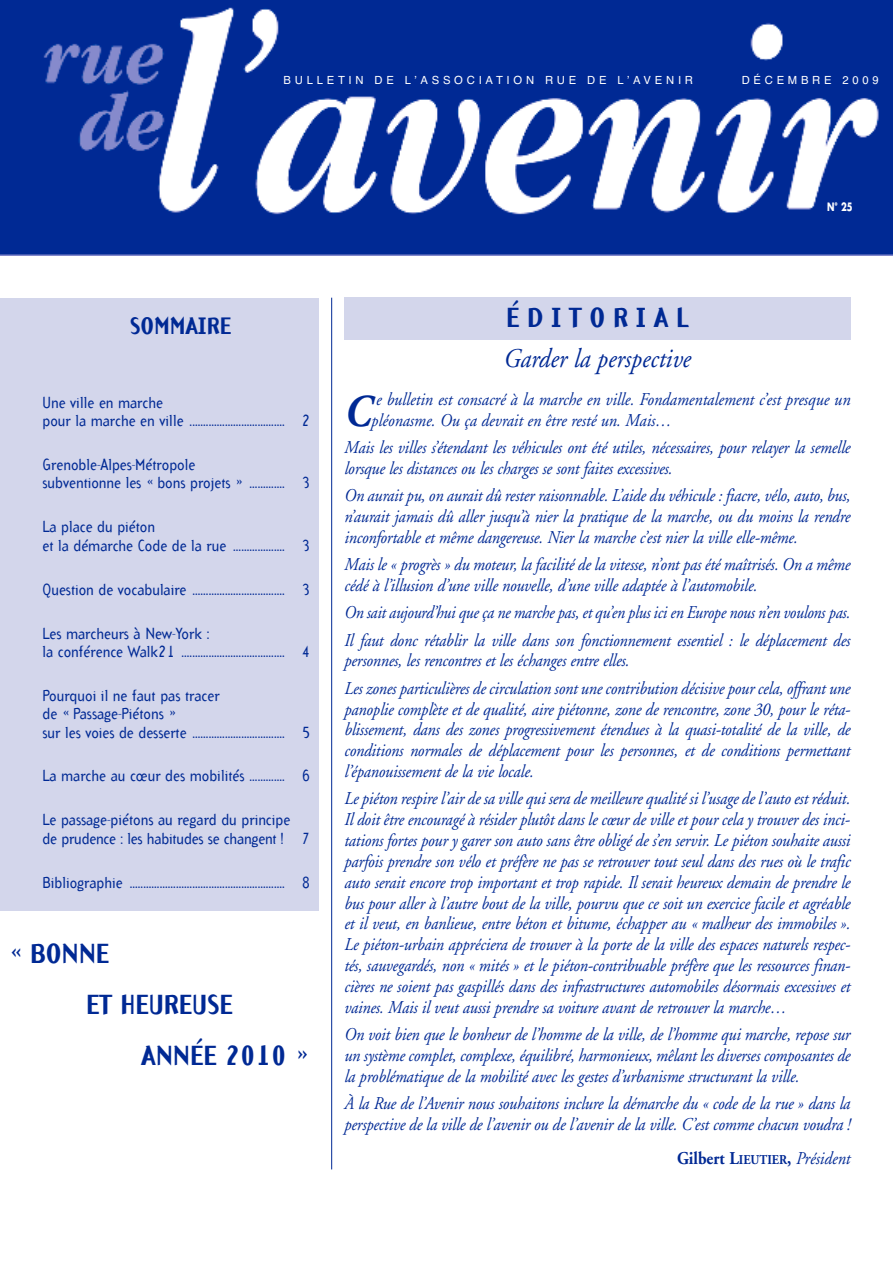
<style>
.page{position:relative;width:893px;height:1263px;background:#fff}
.page>*{position:absolute;margin:0;border:0;box-sizing:border-box;transform-origin:0 0}
.t1{font:italic 700 45.45px "Adobe Garamond";color:#002994;scale:.9 1}
.t2{font:700 27px "Arbitrary";color:#002994}
.t3{font:italic 27px "Adobe Garamond";color:#002994;scale:.9 1}
.t4{font:700 27px "Arbitrary";letter-spacing:.285em;color:#002994}
.t5{font:700 23.25px "Arbitrary";color:#002994}
.t6{font:italic 18px/20.9px "Adobe Garamond";letter-spacing:-.01em;color:#002994;scale:.9 1}
.t7{font:italic 18px/27.3px "Adobe Garamond";letter-spacing:-.01em;color:#002994;scale:.88 1}
.t8{font:700 18px "Adobe Garamond";color:#002994;scale:.9 1}
.t9{font:15.75px/18.5px "Arbitrary";color:#002994;scale:.95 1}
.t10{font:11.25px "Helvetica";letter-spacing:.335em;color:#fff}
.t11{font:700 11.25px "Futura";color:#fff;scale:.75 1}
.s1{font-size:13.5px}
.s2{font-weight:400;font-style:italic}
</style>
<div class="page">
<img style="left:0;top:0;width:893px;height:255px">
<div style="left:344px;top:298px;width:506px;height:42px;background:#d3d6eb"></div>
<div style="left:0;top:298px;width:319px;height:612px;background:#d3d6eb"></div>
<hr style="left:331px;top:298px;width:1px;height:871px;background:#002994">
<p class="t10" style="left:284px;top:74px;width:411px">BULLETIN DE LʼASSOCIATION RUE DE LʼAVENIR</p>
<p class="t10" style="left:742px;top:74px;width:139px">DÉCEMBRE 2009</p>
<p class="t11" style="left:827px;top:202px;width:36px">N° 25</p>
<p class="t5" style="left:130px;top:317px;width:103px">SOMMAIRE</p>
<p class="t9" style="left:43px;top:395px;width:283px">Une ville en marche<br>pour la marche en ville ................................... 2</p>
<p class="t9" style="left:43px;top:457px;width:283px">Grenoble-Alpes-Métropole<br>subventionne les « bons projets » ............. 3</p>
<p class="t9" style="left:43px;top:519px;width:283px">La place du piéton<br>et la démarche Code de la rue ................... 3</p>
<p class="t9" style="left:43px;top:581px;width:283px">Question de vocabulaire .................................. 3</p>
<p class="t9" style="left:43px;top:625px;width:283px">Les marcheurs à New-York :<br>la conférence Walk21 ...................................... 4</p>
<p class="t9" style="left:43px;top:687px;width:283px">Pourquoi il ne faut pas tracer<br>de « Passage-Piétons »<br>sur les voies de desserte .................................. 5</p>
<p class="t9" style="left:43px;top:768px;width:283px">La marche au cœur des mobilités ............. 6</p>
<p class="t9" style="left:43px;top:812px;width:283px">Le passage-piétons au regard du principe<br>de prudence : les habitudes se changent ! 7</p>
<p class="t9" style="left:43px;top:874px;width:283px">Bibliographie ......................................................... 8</p>
<h2 class="t2" style="left:9px;top:943px;width:102px">« BONNE</h2>
<h2 class="t2" style="left:86px;top:994px;width:148px">ET HEUREUSE</h2>
<h2 class="t2" style="left:141px;top:1045px;width:171px">ANNÉE 2010 »</h2>
<h2 class="t4" style="left:506px;top:307px;width:184px">ÉDITORIAL</h2>
<h2 class="t3" style="left:504px;top:348px;width:209px">Garder la perspective</h2>
<p class="t6" style="left:371px;top:391px;width:534px">e bulletin est consacré à la marche en ville. Fondamentalement c’est presque un pléonasme. Ou ça devrait en être resté un. Mais…</p>
<p class="t6" style="left:344px;top:439px;width:564px">Mais les villes s’étendant les véhicules ont été utiles, nécessaires, pour relayer la semelle lorsque les distances ou les charges se sont faites excessives.</p>
<p class="t6" style="left:344px;top:487px;width:564px;text-align:justify">On aurait pu, on aurait dû rester raisonnable. L’aide du véhicule : fiacre, vélo, auto, bus, n’aurait jamais dû aller jusqu’à nier la pratique de la marche, ou du moins la rendre inconfortable et même dangereuse. Nier la marche c’est nier la ville elle-même.</p>
<p class="t6" style="left:344px;top:556px;width:564px">Mais le « progrès » du moteur, la facilité de la vitesse, n’ont pas été maîtrisés. On a même cédé à l’illusion d’une ville nouvelle, d’une ville adaptée à l’automobile.</p>
<p class="t7" style="left:344px;top:601px;width:576px">On sait aujourd’hui que ça ne marche pas, et qu’en plus ici en Europe nous n’en voulons pas.<br>Il faut donc rétablir la ville dans son fonctionnement essentiel : le déplacement des</p>
<p class="t6" style="left:344px;top:649px;width:564px;line-height:27.3px">personnes, les rencontres et les échanges entre elles.<br>Les zones particulières de circulation sont une contribution décisive pour cela, offrant une</p>
<p class="t6" style="left:344px;top:700px;width:564px;text-align:justify">panoplie complète et de qualité, aire piétonne, zone de rencontre, zone 30, pour le réta&shy;blissement, dans des zones progressivement étendues à la quasi-totalité de la ville, de conditions normales de déplacement pour les personnes, et de conditions permettant l’épanouissement de la vie locale.</p>
<p class="t6" style="left:344px;top:790px;width:564px;text-align:justify">Le piéton respire l’air de sa ville qui sera de meilleure qualité si l’usage de l’auto est réduit.<br>Il doit être encouragé à résider plutôt dans le cœur de ville et pour cela y trouver des inci&shy;tations fortes pour y garer son auto sans être obligé de s’en servir. Le piéton souhaite aussi parfois prendre son vélo et préfère ne pas se retrouver tout seul dans des rues où le trafic auto serait encore trop important et trop rapide. Il serait heureux demain de prendre le bus pour aller à l’autre bout de la ville, pourvu que ce soit un exercice facile et agréable et il veut, en banlieue, entre béton et bitume, échapper au « malheur des immobiles ».<br>Le piéton-urbain appréciera de trouver à la porte de la ville des espaces naturels respec&shy;tés, sauvegardés, non « mités » et le piéton-contribuable préfère que les ressources finan&shy;cières ne soient pas gaspillés dans des infrastructures automobiles désormais excessives et vaines. Mais il veut aussi prendre sa voiture avant de retrouver la marche…</p>
<p class="t6" style="left:344px;top:1025px;width:564px;text-align:justify">On voit bien que le bonheur de l’homme de la ville, de l’homme qui marche, repose sur un système complet, complexe, équilibré, harmonieux, mêlant les diverses composantes de la problématique de la mobilité avec les gestes d’urbanisme structurant la ville.</p>
<p class="t6" style="left:344px;top:1094px;width:564px">À la Rue de l’Avenir nous souhaitons inclure la démarche du « code de la rue » dans la perspective de la ville de l’avenir ou de l’avenir de la ville. C’est comme chacun voudra !</p>
<p class="t8" style="left:677px;top:1151px;width:194px">Gilbert L<span class="s1">IEUTIER</span>, <span class="s2">Président</span></p>
<h1 class="t1" style="left:344px;top:393px;width:31px">C</h1>
</div>
